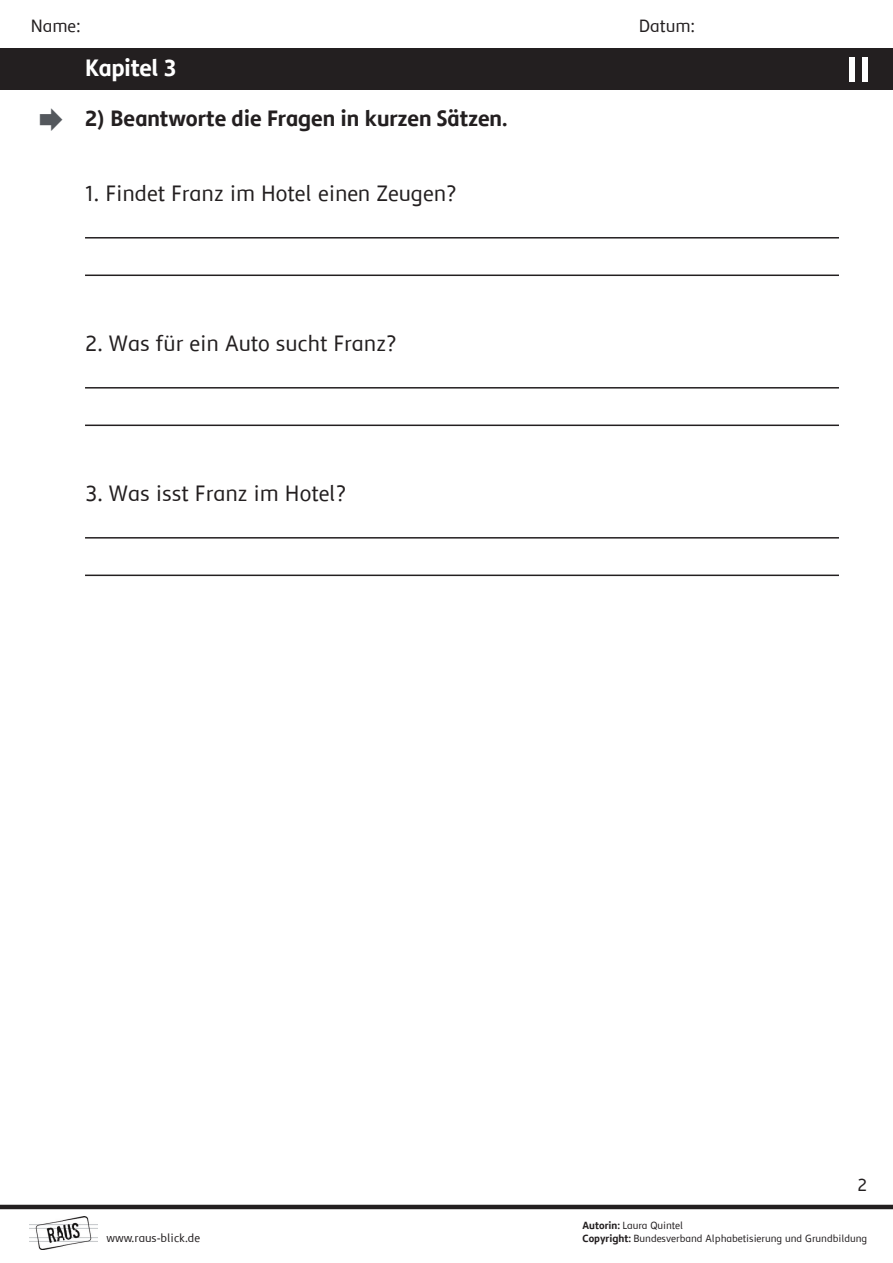
<style>
.page{position:relative;width:893px;height:1263px;background:#fff}
.page>*{position:absolute;margin:0;border:0;box-sizing:border-box;transform-origin:0 0}
.t1{font:700 24px "Semikolon Plus";letter-spacing:-.015em;color:#fff}
.t2{font:22.5px "Semikolon Plus";color:#231f20}
.t3{font:700 22.5px "Semikolon Plus";color:#231f20}
.t4{font:18px "Semikolon Plus";color:#231f20}
.t5{font:12px "Semikolon Plus";color:#231f20}
.t6{font:10.5px "Semikolon Plus";color:#231f20}
.s1{font-weight:700}
</style>
<div class="page">
<img style="left:30px;top:1216px;width:67px;height:33px">
<hr style="left:0;top:1205px;width:893px;height:4px;background:#231f20">
<div style="left:0;top:48px;width:893px;height:41px;background:#231f20"></div>
<hr style="left:85px;top:237px;width:754px;height:2px;background:#231f20">
<hr style="left:85px;top:275px;width:754px;height:1px;background:#231f20">
<hr style="left:85px;top:387px;width:754px;height:2px;background:#231f20">
<hr style="left:85px;top:425px;width:754px;height:1px;background:#231f20">
<hr style="left:85px;top:537px;width:754px;height:2px;background:#231f20">
<hr style="left:85px;top:575px;width:754px;height:1px;background:#231f20">
<div style="left:862px;top:57px;width:5px;height:25px;background:#fff"></div>
<div style="left:850px;top:57px;width:5px;height:25px;background:#fff"></div>
<p class="t4" style="left:31px;top:16px;width:51px">Name:</p>
<p class="t4" style="left:639px;top:16px;width:57px">Datum:</p>
<p class="t1" style="left:85px;top:55px;width:93px">Kapitel 3</p>
<p class="t3" style="left:85px;top:105px;width:424px">2) Beantworte die Fragen in kurzen Sätzen.</p>
<p class="t2" style="left:85px;top:181px;width:373px">1. Findet Franz im Hotel einen Zeugen?</p>
<p class="t2" style="left:85px;top:331px;width:313px">2. Was für ein Auto sucht Franz?</p>
<p class="t2" style="left:85px;top:481px;width:263px">3. Was isst Franz im Hotel?</p>
<p class="t6" style="left:583px;top:1219px;width:102px"><span class="s1">Autorin:</span> Laura Quintel</p>
<p class="t4" style="left:858px;top:1175px;width:11px">2</p>
<p class="t5" style="left:107px;top:1231px;width:95px">www.raus-blick.de</p>
<p class="t6" style="left:583px;top:1233px;width:286px"><span class="s1">Copyright:</span> Bundesverband Alphabetisierung und Grundbildung</p>
</div>
